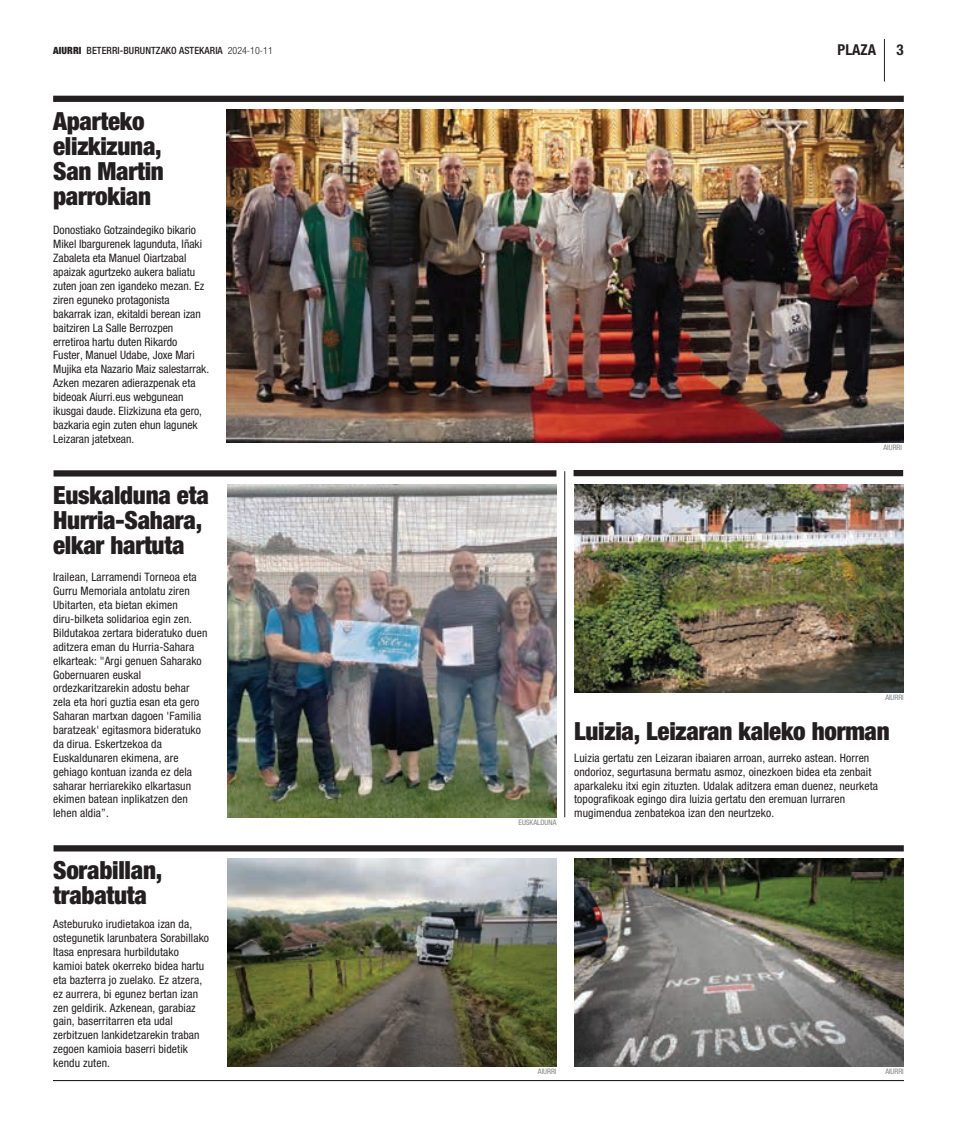
<style>
.page{position:relative;width:957px;height:1134px;background:#fff}
.page>*{position:absolute;margin:0;border:0;box-sizing:border-box;transform-origin:0 0}
.t1{font:900 condensed 25px/25px "Helvetica Neue";letter-spacing:-.01em;color:#231f20}
.t2{font:700 condensed 15px "Helvetica Neue";color:#231f20}
.t3{font:condensed 11.62px/13.9px "Helvetica Neue";letter-spacing:.01em;color:#231f20}
.t4{font:500 condensed 10px "Helvetica Neue";letter-spacing:.01em;color:#231f20}
.t5{font:condensed 7.5px "Helvetica Neue";letter-spacing:.055em;color:#808285}
.s1{font-weight:900}
.s2{font-weight:300}
</style>
<div class="page">
<hr style="left:884px;top:39px;width:1px;height:42px;background:#231f20">
<hr style="left:53px;top:1080px;width:851px;height:1px;background:#231f20">
<hr style="left:564px;top:471px;width:1px;height:346px;background:#231f20">
<img style="left:227px;top:110px;width:677px;height:332px">
<div style="left:53px;top:96px;width:851px;height:6px;background:#231f20"></div>
<img style="left:227px;top:859px;width:329px;height:208px">
<img style="left:575px;top:859px;width:329px;height:208px">
<div style="left:54px;top:845px;width:850px;height:6px;background:#231f20"></div>
<img style="left:227px;top:484px;width:329px;height:333px">
<div style="left:54px;top:470px;width:502px;height:6px;background:#231f20"></div>
<img style="left:574px;top:484px;width:330px;height:208px">
<div style="left:573px;top:470px;width:330px;height:6px;background:#231f20"></div>
<p class="t4" style="left:53px;top:45px;width:221px"><span class="s1">AIURRI</span> BETERRI-BURUNTZAKO ASTEKARIA <span class="s2">2024-10-11</span></p>
<p class="t2" style="left:837px;top:41px;width:39px">PLAZA</p>
<p class="t2" style="left:896px;top:41px;width:9px">3</p>
<h1 class="t1" style="left:53px;top:108px;width:112px">Aparteko elizkizuna,<br>San Martin parrokian</h1>
<p class="t3" style="left:53px;top:223px;width:157px">Donostiako Gotzaindegiko bikario<br>Mikel Ibargurenek lagunduta, Iñaki<br>Zabaleta eta Manuel Oiartzabal apaizak agurtzeko aukera baliatu zuten joan zen igandeko mezan. Ez ziren eguneko protagonista bakarrak izan, ekitaldi berean izan baitziren La Salle Berrozpen erretiroa hartu duten Rikardo<br>Fuster, Manuel Udabe, Joxe Mari<br>Mujika eta Nazario Maiz salestarrak.<br>Azken mezaren adierazpenak eta bideoak Aiurri.eus webgunean ikusgai daude. Elizkizuna eta gero, bazkaria egin zuten ehun lagunek<br>Leizaran jatetxean.</p>
<h1 class="t1" style="left:53px;top:483px;width:157px">Euskalduna eta<br>Hurria-Sahara, elkar hartuta</h1>
<p class="t3" style="left:53px;top:570px;width:156px">Irailean, Larramendi Torneoa eta<br>Gurru Memoriala antolatu ziren<br>Ubitarten, eta bietan ekimen diru-bilketa solidarioa egin zen.<br>Bildutakoa zertara bideratuko duen aditzera eman du Hurria-Sahara elkarteak: "Argi genuen Saharako<br>Gobernuaren euskal ordezkaritzarekin adostu behar zela eta hori guztia esan eta gero<br>Saharan martxan dagoen 'Familia baratzeak' egitasmora bideratuko da dirua. Eskertzekoa da<br>Euskaldunaren ekimena, are gehiago kontuan izanda ez dela saharar herriarekiko elkartasun ekimen batean inplikatzen den lehen aldia”.</p>
<h1 class="t1" style="left:53px;top:857px;width:111px">Sorabillan, trabatuta</h1>
<p class="t3" style="left:53px;top:917px;width:157px">Asteburuko irudietakoa izan da, ostegunetik larunbatera Sorabillako<br>Itasa enpresara hurbildutako kamioi batek okerreko bidea hartu eta bazterra jo zuelako. Ez atzera, ez aurrera, bi egunez bertan izan zen geldirik. Azkenean, garabiaz gain, baserritarren eta udal zerbitzuen lankidetzarekin traban zegoen kamioia baserri bidetik kendu zuten.</p>
<p class="t5" style="left:883px;top:443px;width:20px">aiurri</p>
<p class="t5" style="left:518px;top:817px;width:39px">euskalduna</p>
<p class="t5" style="left:885px;top:693px;width:20px">aiurri</p>
<h1 class="t1" style="left:574px;top:718px;width:317px">Luizia, Leizaran kaleko horman</h1>
<p class="t3" style="left:574px;top:751px;width:305px">Luizia gertatu zen Leizaran ibaiaren arroan, aurreko astean. Horren ondorioz, segurtasuna bermatu asmoz, oinezkoen bidea eta zenbait aparkaleku itxi egin zituzten. Udalak aditzera eman duenez, neurketa topografikoak egingo dira luizia gertatu den eremuan lurraren mugimendua zenbatekoa izan den neurtzeko.</p>
<p class="t5" style="left:538px;top:1067px;width:20px">aiurri</p>
<p class="t5" style="left:885px;top:1067px;width:20px">aiurri</p>
</div>
